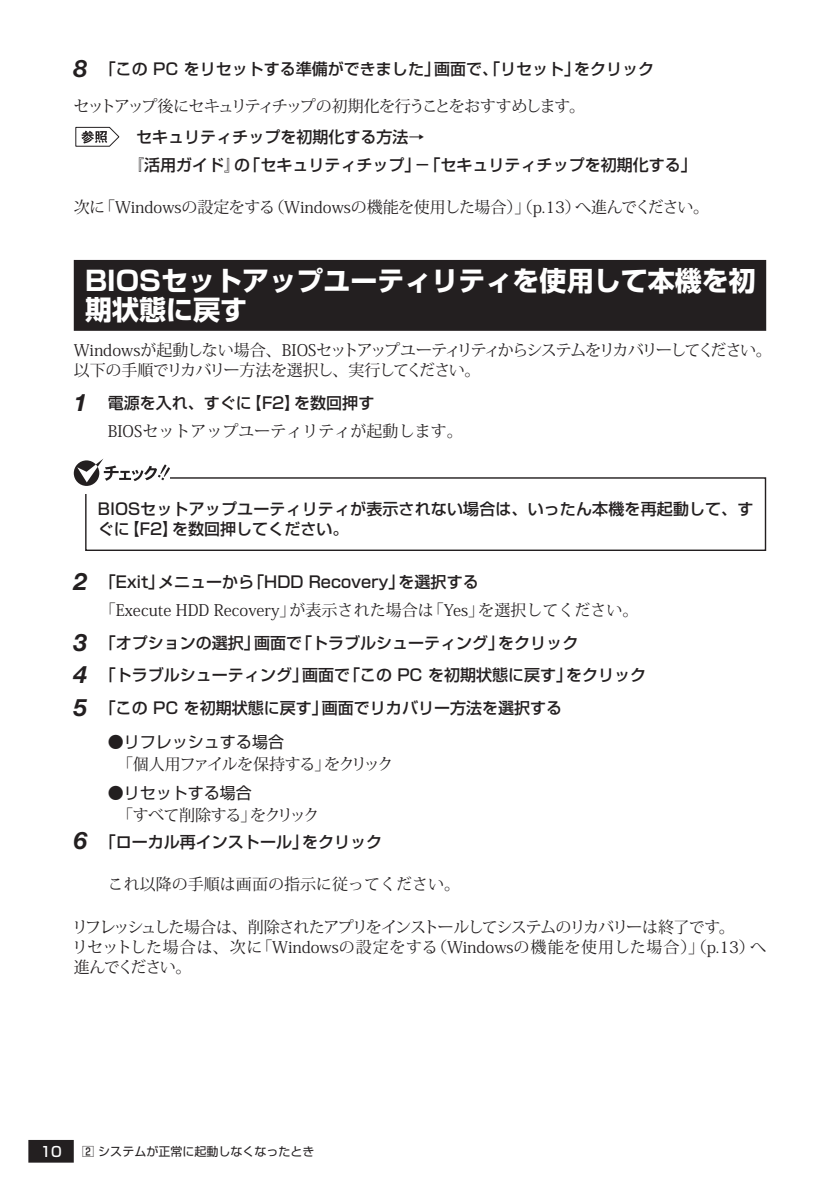
<style>
.page{position:relative;width:840px;height:1191px;background:#fff}
.page>*{position:absolute;margin:0;border:0;box-sizing:border-box;transform-origin:0 0}
.t1{font:700 27px/29px "Shin Go Pro";color:#fff}
.t2{font:500 16px/32.6px "Shin Go Pro";color:#231f20}
.t3{font:16px "Koz Min Pro";letter-spacing:-.01em;color:#231f20}
.t4{font:16px/20px "Koz Min Pro";letter-spacing:-.03em;color:#231f20}
.t5{font:16px/20px "Koz Min Pro";letter-spacing:-.07em;color:#231f20}
.t6{font:16px "Koz Min Pro";letter-spacing:-.11em;color:#231f20}
.t7{font:16px "Shin Go Pro";color:#231f20}
.t8{font:16px "Koz Min Pro";letter-spacing:-.09em;color:#231f20}
.t9{font:16px "Koz Min Pro";letter-spacing:-.065em;color:#231f20}
.t10{font:500 14px "Shin Go Pro";color:#fff}
.t11{font:12px "Shin Go Pro";color:#231f20}
.s1{font-family:"Helvetica Neue LT Std";font-weight:700;font-style:italic;font-size:24px}
.s2{font-weight:500}
</style>
<div class="page">
<div style="left:28px;top:1140px;width:46px;height:22px;background:#231f20"></div>
<div style="left:74px;top:260px;width:691px;height:71px;background:#231f20"></div>
<svg style="left:75px;top:127px;width:44px;height:20px"></svg>
<div style="left:85px;top:477px;width:680px;height:74px;border:1px solid #231f20"></div>
<div style="left:74px;top:466px;width:96px;height:27px;background:#fff"></div>
<svg style="left:74px;top:458px;width:96px;height:28px"></svg>
<p class="t2" style="left:74px;top:50px;width:581px"><span class="s1">8</span> 「この PC をリセットする準備ができました」画面で、「リセット」をクリック</p>
<p class="t6" style="left:74px;top:95px;width:512px">セットアップ後にセキュリティチップの初期化を行うことをおすすめします。</p>
<p class="t2" style="left:128px;top:121px;width:569px;line-height:27.6px;text-indent:8px">セキュリティチップを初期化する方法→<br>『活用ガイド』の「セキュリティチップ」－「セキュリティチップを初期化する」</p>
<p class="t3" style="left:74px;top:196px;width:636px">次に「Windowsの設定をする（Windowsの機能を使用した場合）」（p.13）へ進んでください。</p>
<h1 class="t1" style="left:85px;top:263px;width:672px">BIOSセットアップユーティリティを使用して本機を初期状態に戻す</h1>
<p class="t5" style="left:74px;top:340px;width:699px">Windowsが起動しない場合、BIOSセットアップユーティリティからシステムをリカバリーしてください。以下の手順でリカバリー方法を選択し、実行してください。</p>
<p class="t2" style="left:74px;top:384px;width:302px"><span class="s1">1</span> 電源を入れ、すぐに【F2】を数回押す</p>
<p class="t3" style="left:108px;top:420px;width:356px">BIOSセットアップユーティリティが起動します。</p>
<p class="t2" style="left:98px;top:497px;width:656px;line-height:20px">BIOSセットアップユーティリティが表示されない場合は、いったん本機を再起動して、すぐに【F2】を数回押してください。</p>
<p class="t2" style="left:74px;top:563px;width:406px"><span class="s1">2</span> 「Exit」メニューから「HDD Recovery」を選択する</p>
<p class="t3" style="left:100px;top:599px;width:540px">「Execute HDD Recovery」が表示された場合は「Yes」を選択してください。</p>
<p class="t2" style="left:74px;top:624px;width:573px"><span class="s1">3</span> 「オプションの選択」画面で「トラブルシューティング」をクリック<br><span class="s1">4</span> 「トラブルシューティング」画面で「この PC を初期状態に戻す」をクリック<br><span class="s1">5</span> 「この PC を初期状態に戻す」画面でリカバリー方法を選択する</p>
<p class="t7" style="left:108px;top:729px;width:177px">●リフレッシュする場合</p>
<p class="t8" style="left:117px;top:753px;width:277px">「個人用ファイルを保持する」をクリック</p>
<p class="t7" style="left:108px;top:779px;width:145px">●リセットする場合</p>
<p class="t9" style="left:117px;top:803px;width:203px">「すべて削除する」をクリック</p>
<p class="t2" style="left:74px;top:823px;width:310px"><span class="s1">6</span> 「ローカル再インストール」をクリック</p>
<p class="t3" style="left:108px;top:873px;width:353px">これ以降の手順は画面の指示に従ってください。</p>
<p class="t4" style="left:72px;top:916px;width:695px">リフレッシュした場合は、削除されたアプリをインストールしてシステムのリカバリーは終了です。<br>リセットした場合は、次に「Windowsの設定をする（Windowsの機能を使用した場合）」（p.13）へ進んでください。</p>
<p class="t10" style="left:40px;top:1140px;width:23px">10</p>
<p class="t11" style="left:82px;top:1141px;width:233px"><span class="s2">2</span> システムが正常に起動しなくなったとき</p>
</div>
